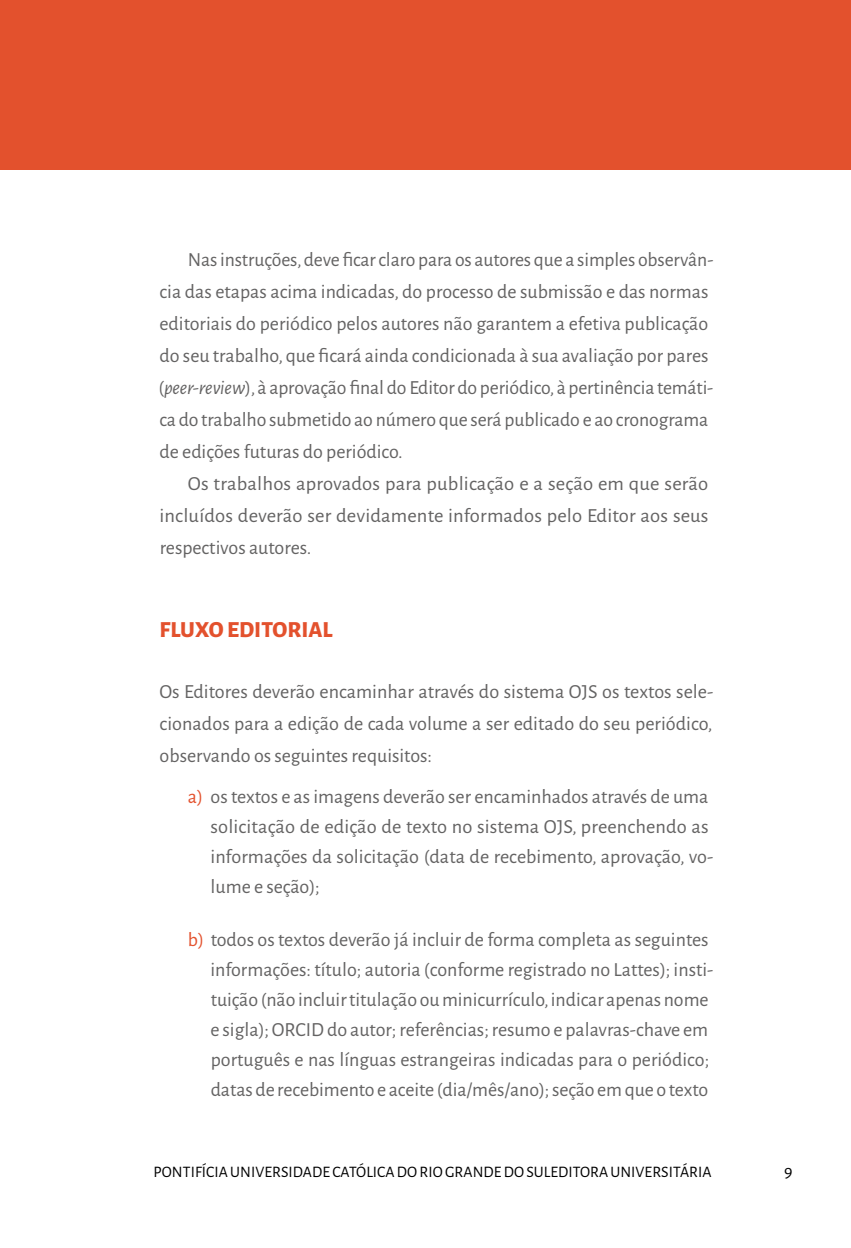
<style>
.page{position:relative;width:851px;height:1248px;background:#fff}
.page>*{position:absolute;margin:0;border:0;box-sizing:border-box;transform-origin:0 0}
.t1{font:800 23px "Alegreya Sans SC";color:#e3512d}
.t2{font:20px/32px "Alegreya Sans";color:#646363}
.t3{font:18px "Alegreya Sans SC";color:#000}
.t4{font:16px "Alegreya Sans SC";letter-spacing:.005em;color:#000}
.s1{font-style:italic}
.s2{color:#e3512d}
</style>
<div class="page">
<div style="left:0;top:0;width:850px;height:170px;background:#e3512d"></div>
<p class="t2" style="left:158px;top:242px;width:556px;text-indent:29px">Nas instruções, deve ficar claro para os autores que a simples observân&shy;cia das etapas acima indicadas, do processo de submissão e das normas editoriais do periódico pelos autores não garantem a efetiva publicação do seu trabalho, que ficará ainda condicionada à sua avaliação por pares (<span class="s1">peer-review</span>), à aprovação final do Editor do periódico, à pertinência temáti&shy;ca do trabalho submetido ao número que será publicado e ao cronograma de edições futuras do periódico.</p>
<p class="t2" style="left:159px;top:466px;width:550px;text-align:justify;text-indent:28px">Os trabalhos aprovados para publicação e a seção em que serão incluídos deverão ser devidamente informados pelo Editor aos seus respectivos autores.</p>
<p class="t1" style="left:160px;top:612px;width:174px">FLUXOEDITORIAL</p>
<p class="t2" style="left:159px;top:674px;width:555px;text-align:justify">Os Editores deverão encaminhar através do sistema OJS os textos sele&shy;cionados para a edição de cada volume a ser editado do seu periódico, observando os seguintes requisitos:</p>
<p class="t2" style="left:210px;top:780px;width:504px;line-height:30px;text-indent:-23px"><span class="s2">a)</span> os textos e as imagens deverão ser encaminhados através de uma solicitação de edição de texto no sistema OJS, preenchendo as informações da solicitação (data de recebimento, aprovação, vo&shy;lume e seção);</p>
<p class="t2" style="left:210px;top:923px;width:504px;line-height:30px;text-indent:-23px"><span class="s2">b)</span> todos os textos deverão já incluir de forma completa as seguintes informações: título; autoria (conforme registrado no Lattes); insti&shy;tuição (não incluir titulação ou minicurrículo, indicar apenas nome e sigla); ORCID do autor; referências; resumo e palavras-chave em português e nas línguas estrangeiras indicadas para o periódico; datas de recebimento e aceite (dia/mês/ano); seção em que o texto</p>
<p class="t4" style="left:153px;top:1161px;width:559px">PONTIFÍCIA UNIVERSIDADE CATÓLICA DO RIO GRANDE DO SULEDITORA UNIVERSITÁRIA</p>
<p class="t3" style="left:784px;top:1159px;width:10px">9</p>
</div>
